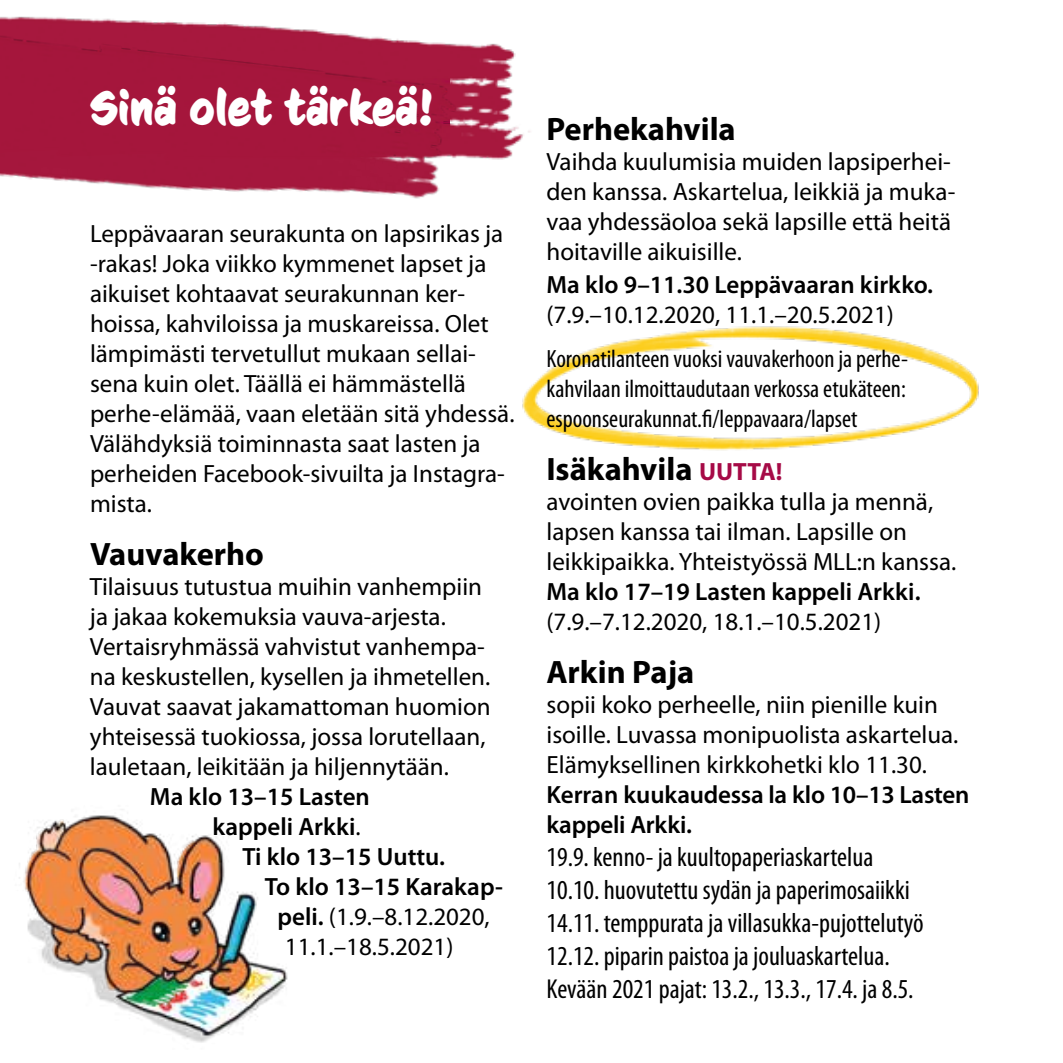
<style>
.page{position:relative;width:1063px;height:1063px;background:#fff}
.page>*{position:absolute;margin:0;border:0;box-sizing:border-box;transform-origin:0 0}
.t1{font:700 45px "CC Sign Language";color:#fff}
.t2{font:700 32.5px "Myriad Pro";color:#000}
.t3{font:condensed 27.5px/33px "Myriad Pro";color:#000}
.t4{font:25px/30px "Myriad Pro";color:#000}
.t5{font:600 25px/30px "Myriad Pro";color:#000}
.t6{font:condensed 25px/30px "Myriad Pro";color:#000;text-align:justify}
.s1{font-weight:400}
.s2{font-weight:600}
.s3{font-size:25px;color:#a60a46}
</style>
<div class="page">
<img style="left:522px;top:326px;width:457px;height:125px">
<img style="left:0;top:21px;width:531px;height:178px">
<img style="left:19px;top:809px;width:269px;height:234px">
<h1 class="t1" style="left:90px;top:82px;width:346px">Sinä olet tärkeä!</h1>
<p class="t4" style="left:90px;top:219px;width:426px">Leppävaaran seurakunta on lapsirikas ja -rakas! Joka viikko kymmenet lapset ja aikuiset kohtaavat seurakunnan ker&shy;hoissa, kahviloissa ja muskareissa. Olet lämpimästi tervetullut mukaan sellai&shy;sena kuin olet. Täällä ei hämmästellä perhe-elämää, vaan eletään sitä yhdessä.<br>Välähdyksiä toiminnasta saat lasten ja perheiden Facebook-sivuilta ja Instagra&shy;mista.</p>
<h2 class="t2" style="left:90px;top:533px;width:175px">Vauvakerho</h2>
<p class="t4" style="left:90px;top:572px;width:402px">Tilaisuus tutustua muihin vanhempiin ja jakaa kokemuksia vauva-arjesta.<br>Vertaisryhmässä vahvistut vanhempa&shy;na keskustellen, kysellen ja ihmetellen.<br>Vauvat saavat jakamattoman huomion yhteisessä tuokiossa, jossa lorutellaan, lauletaan, leikitään ja hiljennytään.</p>
<p class="t5" style="left:150px;top:781px;width:221px">Ma klo 13–15 Lasten</p>
<p class="t5" style="left:212px;top:811px;width:150px">kappeli Arkki<span class="s1">.</span></p>
<p class="t5" style="left:242px;top:841px;width:204px">Ti klo 13–15 Uuttu.</p>
<p class="t5" style="left:265px;top:871px;width:239px">To klo 13–15 Karakap-</p>
<p class="t4" style="left:277px;top:902px;width:214px"><span class="s2">peli.</span> (1.9.–8.12.2020,</p>
<p class="t4" style="left:285px;top:932px;width:170px">11.1.–18.5.2021)</p>
<h2 class="t2" style="left:546px;top:107px;width:191px">Perhekahvila</h2>
<p class="t4" style="left:547px;top:147px;width:410px">Vaihda kuulumisia muiden lapsiperhei&shy;den kanssa. Askartelua, leikkiä ja muka&shy;vaa yhdessäoloa sekä lapsille että heitä hoitaville aikuisille.</p>
<p class="t5" style="left:547px;top:269px;width:388px">Ma klo 9–11.30 Leppävaaran kirkko.</p>
<p class="t4" style="left:546px;top:300px;width:349px">(7.9.–10.12.2020, 11.1.–20.5.2021)</p>
<p class="t6" style="left:546px;top:343px;width:363px">Koronatilanteen vuoksi vauvakerhoon ja perhe&shy;kahvilaan ilmoittaudutaan verkossa etukäteen: espoonseurakunnat.fi/leppavaara/lapset</p>
<h2 class="t2" style="left:546px;top:448px;width:237px">Isäkahvila <span class="s3">UUTTA!</span></h2>
<p class="t4" style="left:547px;top:487px;width:411px">avointen ovien paikka tulla ja mennä, lapsen kanssa tai ilman. Lapsille on leikkipaikka. Yhteistyössä MLL:n kanssa.</p>
<p class="t5" style="left:547px;top:576px;width:376px">Ma klo 17–19 Lasten kappeli Arkki.</p>
<p class="t4" style="left:547px;top:607px;width:336px">(7.9.–7.12.2020, 18.1.–10.5.2021)</p>
<h2 class="t2" style="left:546px;top:651px;width:149px">Arkin Paja</h2>
<p class="t4" style="left:547px;top:690px;width:413px">sopii koko perheelle, niin pienille kuin isoille. Luvassa monipuolista askartelua.<br>Elämyksellinen kirkkohetki klo 11.30.</p>
<p class="t5" style="left:547px;top:779px;width:425px">Kerran kuukaudessa la klo 10–13 Lasten kappeli Arkki.</p>
<p class="t3" style="left:546px;top:840px;width:379px">19.9. kenno- ja kuultopaperiaskartelua 10.10. huovutettu sydän ja paperimosaiikki 14.11. temppurata ja villasukka-pujottelutyö 12.12. piparin paistoa ja jouluaskartelua.<br>Kevään 2021 pajat: 13.2., 13.3., 17.4. ja 8.5.</p>
</div>
